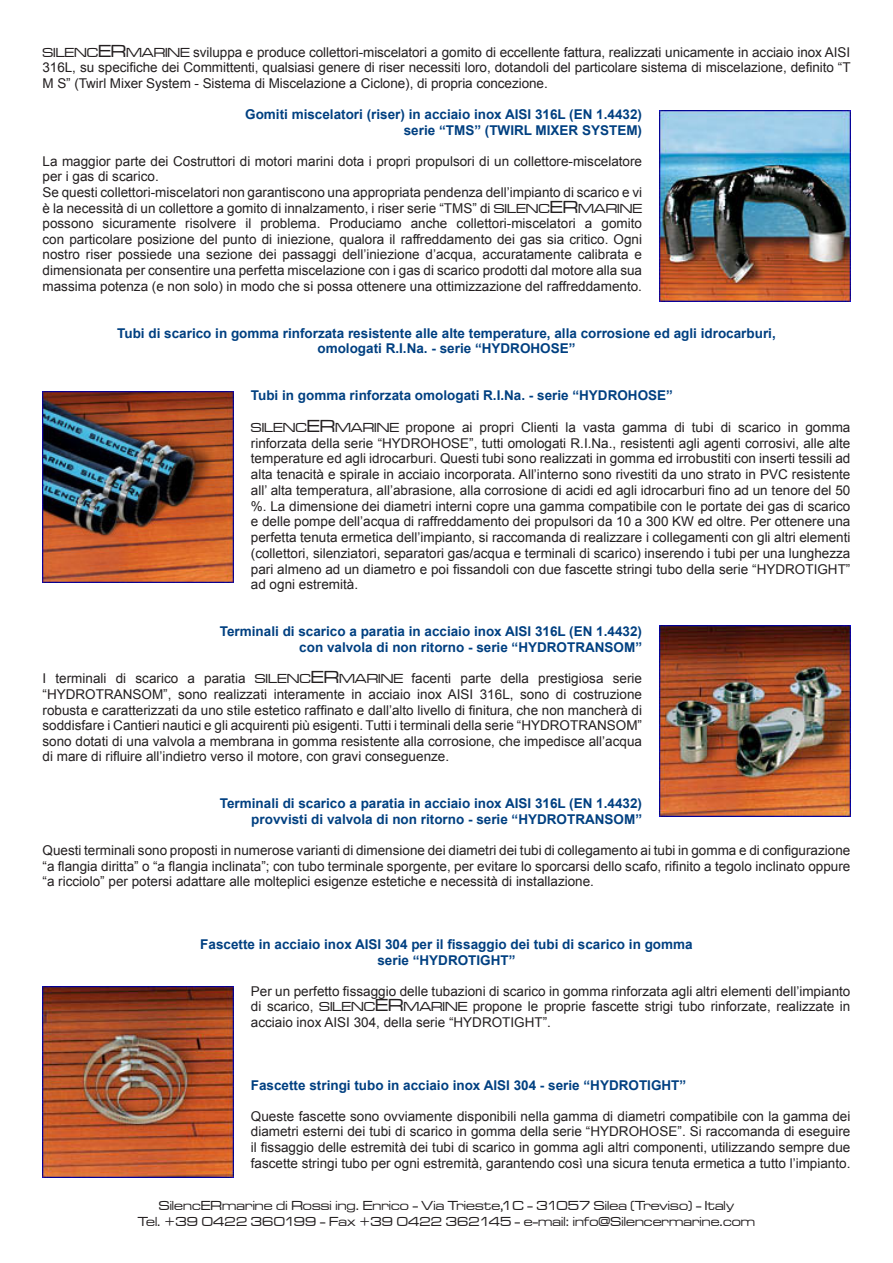
<style>
.page{position:relative;width:893px;height:1263px;background:#fff}
.page>*{position:absolute;margin:0;border:0;box-sizing:border-box;transform-origin:0 0}
.Testo{font:13.5px/15.6px "Arial";color:#231f20;text-align:justify}
.Titoletto_DX{font:700 13.5px "Arial";color:#014081}
.Titoletto_Center{font:700 13.5px "Arial";color:#014081}
.t1{font:13.5px/16.2px "Microgramma D Medi Exte";letter-spacing:.01em;color:#231f20;text-align:center}
.Titoletto_SX{font:700 13.5px "Arial";color:#014081}
.s1{font-family:"Microgramma D Medi Exte"}
.s2{font-family:"Microgramma D Medi Exte";font-size:18px}
</style>
<div class="page">
<img style="left:659px;top:111px;width:191px;height:191px">
<img style="left:43px;top:391px;width:191px;height:192px">
<img style="left:659px;top:625px;width:191px;height:191px">
<img style="left:43px;top:986px;width:191px;height:192px">
<p class="Testo" style="left:43px;top:44px;width:810px"><span class="s1">SILENC</span><span class="s2">ER</span><span class="s1">MARINE</span> sviluppa e produce collettori-miscelatori a gomito di eccellente fattura, realizzati unicamente in acciaio inox AISI 316L, su specifiche dei Committenti, qualsiasi genere di riser necessiti loro, dotandoli del particolare sistema di miscelazione, definito “T M S” (Twirl Mixer System - Sistema di Miscelazione a Ciclone), di propria concezione.</p>
<p class="Titoletto_DX" style="left:245px;top:105px;width:398px">Gomiti miscelatori (riser) in acciaio inox AISI 316L (EN 1.4432)</p>
<p class="Titoletto_DX" style="left:404px;top:121px;width:240px">serie “TMS” (TWIRL MIXER SYSTEM)</p>
<p class="Testo" style="left:43px;top:153px;width:601px">La maggior parte dei Costruttori di motori marini dota i propri propulsori di un collettore-miscelatore per i gas di scarico.</p>
<p class="Testo" style="left:43px;top:185px;width:601px">Se questi collettori-miscelatori non garantiscono una appropriata pendenza dell’impianto di scarico e vi è la necessità di un collettore a gomito di innalzamento, i riser serie “TMS” di <span class="s1">SILENC</span><span class="s2">ER</span><span class="s1">MARINE </span>possono sicuramente risolvere il problema. Produciamo anche collettori-miscelatori a gomito con particolare posizione del punto di iniezione, qualora il raffreddamento dei gas sia critico. Ogni nostro riser possiede una sezione dei passaggi dell’iniezione d’acqua, accuratamente calibrata e dimensionata per consentire una perfetta miscelazione con i gas di scarico prodotti dal motore alla sua massima potenza (e non solo) in modo che si possa ottenere una ottimizzazione del raffreddamento.</p>
<p class="Titoletto_Center" style="left:117px;top:324px;width:660px">Tubi di scarico in gomma rinforzata resistente alle alte temperature, alla corrosione ed agli idrocarburi,</p>
<p class="Titoletto_Center" style="left:317px;top:340px;width:260px">omologati R.I.Na. - serie “HYDROHOSE”</p>
<p class="Titoletto_SX" style="left:251px;top:387px;width:424px">Tubi in gomma rinforzata omologati R.I.Na. - serie “HYDROHOSE”</p>
<p class="Testo" style="left:251px;top:419px;width:601px"><span class="s1">SILENC</span><span class="s2">ER</span><span class="s1">MARINE</span> propone ai propri Clienti la vasta gamma di tubi di scarico in gomma rinforzata della serie “HYDROHOSE”, tutti omologati R.I.Na., resistenti agli agenti corrosivi, alle alte temperature ed agli idrocarburi. Questi tubi sono realizzati in gomma ed irrobustiti con inserti tessili ad alta tenacità e spirale in acciaio incorporata. All’interno sono rivestiti da uno strato in PVC resistente all’ alta temperatura, all’abrasione, alla corrosione di acidi ed agli idrocarburi fino ad un tenore del 50 %. La dimensione dei diametri interni copre una gamma compatibile con le portate dei gas di scarico e delle pompe dell’acqua di raffreddamento dei propulsori da 10 a 300 KW ed oltre. Per ottenere una perfetta tenuta ermetica dell’impianto, si raccomanda di realizzare i collegamenti con gli altri elementi (collettori, silenziatori, separatori gas/acqua e terminali di scarico) inserendo i tubi per una lunghezza pari almeno ad un diametro e poi fissandoli con due fascette stringi tubo della serie “HYDROTIGHT” ad ogni estremità.</p>
<p class="Titoletto_DX" style="left:220px;top:623px;width:424px">Terminali di scarico a paratia in acciaio inox AISI 316L (EN 1.4432)</p>
<p class="Titoletto_DX" style="left:299px;top:638px;width:344px">con valvola di non ritorno - serie “HYDROTRANSOM”</p>
<p class="Testo" style="left:43px;top:671px;width:601px">I terminali di scarico a paratia <span class="s1">SILENC</span><span class="s2">ER</span><span class="s1">MARINE</span> facenti parte della prestigiosa serie “HYDROTRANSOM”, sono realizzati interamente in acciaio inox AISI 316L, sono di costruzione robusta e caratterizzati da uno stile estetico raffinato e dall’alto livello di finitura, che non mancherà di soddisfare i Cantieri nautici e gli acquirenti più esigenti. Tutti i terminali della serie “HYDROTRANSOM” sono dotati di una valvola a membrana in gomma resistente alla corrosione, che impedisce all’acqua di mare di rifluire all’indietro verso il motore, con gravi conseguenze.</p>
<p class="Titoletto_DX" style="left:220px;top:794px;width:424px">Terminali di scarico a paratia in acciaio inox AISI 316L (EN 1.4432)</p>
<p class="Titoletto_DX" style="left:251px;top:810px;width:392px">provvisti di valvola di non ritorno - serie “HYDROTRANSOM”</p>
<p class="Testo" style="left:43px;top:843px;width:809px">Questi terminali sono proposti in numerose varianti di dimensione dei diametri dei tubi di collegamento ai tubi in gomma e di configurazione “a flangia diritta” o “a flangia inclinata”; con tubo terminale sporgente, per evitare lo sporcarsi dello scafo, rifinito a tegolo inclinato oppure “a ricciolo” per potersi adattare alle molteplici esigenze estetiche e necessità di installazione.</p>
<p class="Titoletto_Center" style="left:200px;top:935px;width:494px">Fascette in acciaio inox AISI 304 per il fissaggio dei tubi di scarico in gomma</p>
<p class="Titoletto_Center" style="left:377px;top:951px;width:140px">serie “HYDROTIGHT”</p>
<p class="Testo" style="left:251px;top:983px;width:601px">Per un perfetto fissaggio delle tubazioni di scarico in gomma rinforzata agli altri elementi dell’impianto di scarico, <span class="s1">SILENC</span><span class="s2">ER</span><span class="s1">MARINE</span> propone le proprie fascette strigi tubo rinforzate, realizzate in acciaio inox AISI 304, della serie “HYDROTIGHT”.</p>
<p class="Titoletto_SX" style="left:251px;top:1076px;width:437px">Fascette stringi tubo in acciaio inox AISI 304 - serie “HYDROTIGHT”</p>
<p class="Testo" style="left:251px;top:1108px;width:601px">Queste fascette sono ovviamente disponibili nella gamma di diametri compatibile con la gamma dei diametri esterni dei tubi di scarico in gomma della serie “HYDROHOSE”. Si raccomanda di eseguire il fissaggio delle estremità dei tubi di scarico in gomma agli altri componenti, utilizzando sempre due fascette stringi tubo per ogni estremità, garantendo così una sicura tenuta ermetica a tutto l’impianto.</p>
<p class="t1" style="left:138px;top:1197px;width:619px">SilencERmarine di Rossi ing. Enrico - Via Trieste,1C - 31057 Silea (Treviso) - Italy<br>Tel. +39 0422 360199 - Fax +39 0422 362145 - e-mail: info@Silencermarine.com</p>
</div>
